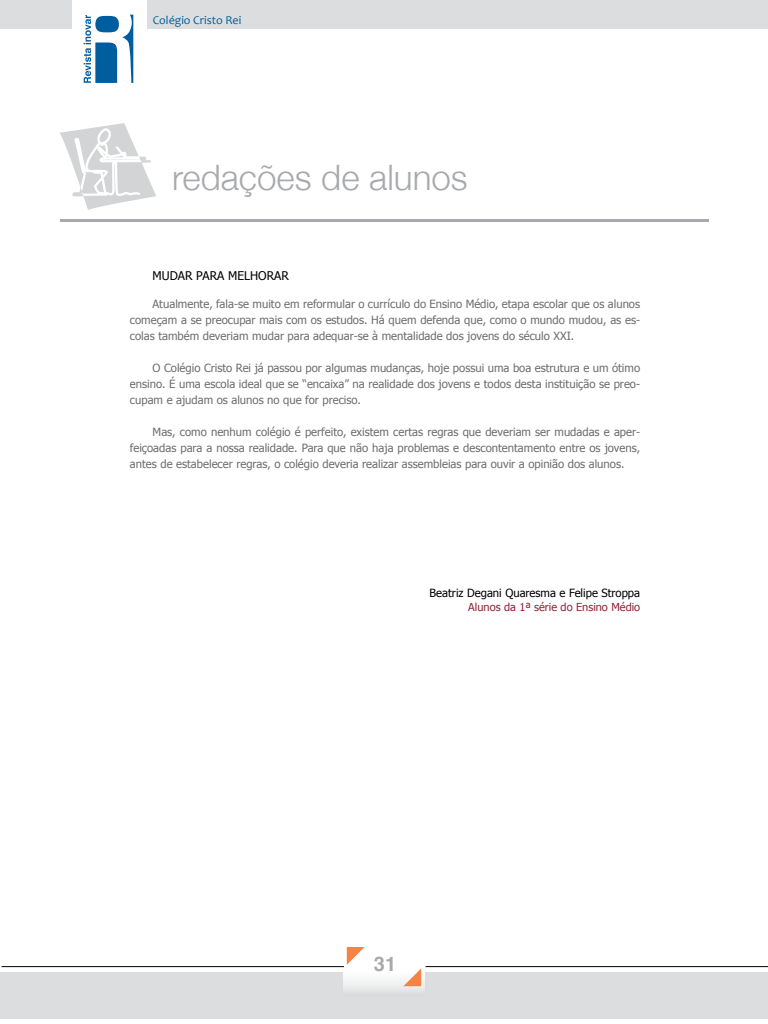
<style>
.page{position:relative;width:768px;height:1024px;background:#fff}
.page>*{position:absolute;margin:0;border:0;box-sizing:border-box;transform-origin:0 0}
.t1{font:300 35px "Helvetica Neue";color:#a7a9ac}
.t2{font:700 20px "Helvetica";color:#a7a9ac}
.t3{font:12px "Tahoma";color:#000}
.t4{font:12px "Candara";color:#005e9e}
.t5{font:11.3px/16px "Tahoma";color:#6d6e71;text-align:justify}
.t6{font:11.3px "Tahoma";color:#000}
.t7{font:11px "Tahoma";color:#922439}
</style>
<div class="page">
<div style="left:0;top:972px;width:768px;height:47px;background:#dcddde"></div>
<div style="left:343px;top:948px;width:81px;height:48px;background:linear-gradient(to bottom,#fff,#e6e6e6)"></div>
<div style="left:0;top:0;width:768px;height:28px;background:#dcddde"></div>
<div style="left:73px;top:0;width:74px;height:96px;background:#fff"></div>
<svg style="left:347px;top:947px;width:18px;height:18px"></svg>
<svg style="left:403px;top:968px;width:18px;height:18px"></svg>
<hr style="left:426px;top:966px;width:342px;height:1px;background:#000">
<hr style="left:2px;top:966px;width:342px;height:1px;background:#000">
<svg style="left:84px;top:15px;width:49px;height:68px"></svg>
<hr style="left:60px;top:220px;width:648px;height:2px;background:#a7a9ac">
<svg style="left:60px;top:123px;width:96px;height:87px"></svg>
<p class="t4" style="left:153px;top:13px;width:90px">Colégio Cristo Rei</p>
<h1 class="t1" style="left:172px;top:149px;width:297px">redações de alunos</h1>
<p class="t3" style="left:153px;top:267px;width:138px">MUDAR PARA MELHORAR</p>
<p class="t5" style="left:130px;top:295px;width:512px;text-indent:23px">Atualmente, fala-se muito em reformular o currículo do Ensino Médio, etapa escolar que os alunos começam a se preocupar mais com os estudos. Há quem defenda que, como o mundo mudou, as es&shy;colas também deveriam mudar para adequar-se à mentalidade dos jovens do século XXI.</p>
<p class="t5" style="left:130px;top:359px;width:512px;text-indent:23px">O Colégio Cristo Rei já passou por algumas mudanças, hoje possui uma boa estrutura e um ótimo ensino. É uma escola ideal que se “encaixa” na realidade dos jovens e todos desta instituição se preo&shy;cupam e ajudam os alunos no que for preciso.</p>
<p class="t5" style="left:130px;top:423px;width:512px;text-indent:23px">Mas, como nenhum colégio é perfeito, existem certas regras que deveriam ser mudadas e aper&shy;feiçoadas para a nossa realidade. Para que não haja problemas e descontentamento entre os jovens, antes de estabelecer regras, o colégio deveria realizar assembleias para ouvir a opinião dos alunos.</p>
<p class="t6" style="left:430px;top:586px;width:212px">Beatriz Degani Quaresma e Felipe Stroppa</p>
<p class="t7" style="left:468px;top:599px;width:173px">Alunos da 1ª série do Ensino Médio</p>
<h2 class="t2" style="left:374px;top:948px;width:24px">31</h2>
</div>
